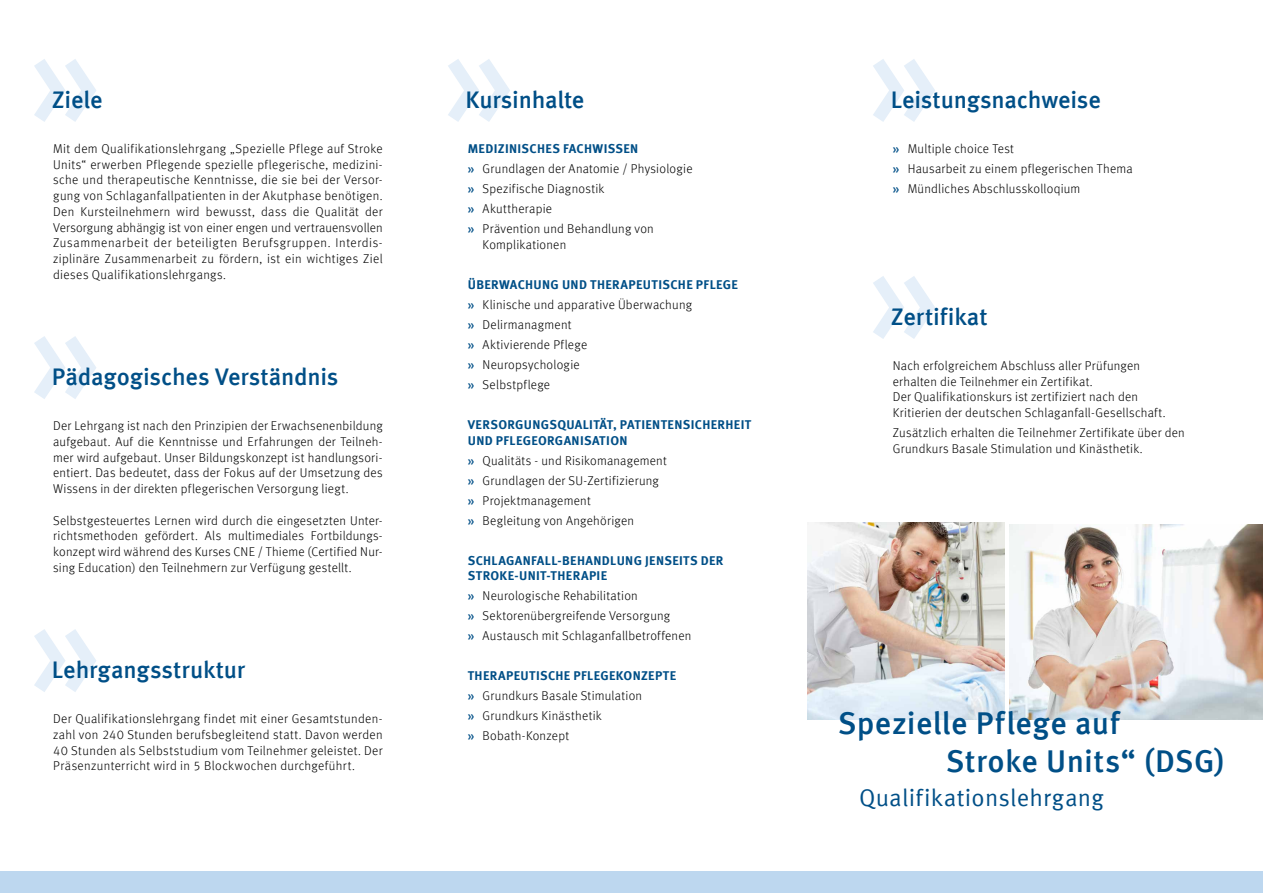
<style>
.page{position:relative;width:1263px;height:893px;background:#fff}
.page>*{position:absolute;margin:0;border:0;box-sizing:border-box;transform-origin:0 0}
.t1{font:500 31.5px/37.8px "Meta Offc";letter-spacing:.01em;color:#004f87}
.t2{font:500 24px "Meta Offc";letter-spacing:-.01em;color:#004f87}
.t3{font:24px "Meta Offc Norm";letter-spacing:.01em;color:#004f87}
.t4{font:300 12.75px/15.8px "Meta Offc";letter-spacing:.02em;color:#000}
.t5{font:700 12.75px/15.8px "Meta Offc";letter-spacing:.025em;color:#004f87}
.s1{font-weight:700;color:#004f87}
.s2{font-weight:500;color:#004f87}
</style>
<div class="page">
<div style="left:0;top:872px;width:1263px;height:21px;background:#bdd7ef"></div>
<svg style="left:34px;top:59px;width:62px;height:63px"></svg>
<svg style="left:34px;top:336px;width:62px;height:63px"></svg>
<svg style="left:34px;top:629px;width:62px;height:63px"></svg>
<svg style="left:873px;top:59px;width:62px;height:63px"></svg>
<svg style="left:873px;top:276px;width:62px;height:63px"></svg>
<svg style="left:448px;top:59px;width:62px;height:63px"></svg>
<img style="left:1009px;top:525px;width:254px;height:195px">
<img style="left:808px;top:523px;width:197px;height:197px">
<h2 class="t2" style="left:52px;top:86px;width:52px">Ziele</h2>
<p class="t4" style="left:53px;top:141px;width:331px;text-align:justify">Mit dem Qualifikationslehrgang „Spezielle Pflege auf Stroke Units“ erwerben Pflegende spezielle pflegerische, medizini&shy;sche und therapeutische Kenntnisse, die sie bei der Versor&shy;gung von Schlaganfallpatienten in der Akutphase benötigen.<br>Den Kursteilnehmern wird bewusst, dass die Qualität der Versorgung abhängig ist von einer engen und vertrauensvollen Zusammenarbeit der beteiligten Berufsgruppen. Interdis&shy;ziplinäre Zusammenarbeit zu fördern, ist ein wichtiges Ziel dieses Qualifikationslehrgangs.</p>
<h2 class="t2" style="left:52px;top:363px;width:288px">Pädagogisches Verständnis</h2>
<p class="t4" style="left:53px;top:418px;width:331px;text-align:justify">Der Lehrgang ist nach den Prinzipien der Erwachsenenbildung aufgebaut. Auf die Kenntnisse und Erfahrungen der Teilneh&shy;mer wird aufgebaut. Unser Bildungskonzept ist handlungsori&shy;entiert. Das bedeutet, dass der Fokus auf der Umsetzung des Wissens in der direkten pflegerischen Versorgung liegt.</p>
<p class="t4" style="left:53px;top:513px;width:331px;text-align:justify">Selbstgesteuertes Lernen wird durch die eingesetzten Unter&shy;richtsmethoden gefördert. Als multimediales Fortbildungs&shy;konzept wird während des Kurses CNE / Thieme (Certified Nur&shy;sing Education) den Teilnehmern zur Verfügung gestellt.</p>
<h2 class="t2" style="left:52px;top:656px;width:195px">Lehrgangsstruktur</h2>
<p class="t4" style="left:53px;top:711px;width:331px;text-align:justify">Der Qualifikationslehrgang findet mit einer Gesamtstunden&shy;zahl von 240 Stunden berufsbegleitend statt. Davon werden 40 Stunden als Selbststudium vom Teilnehmer geleistet. Der Präsenzunterricht wird in 5 Blockwochen durchgeführt.</p>
<h2 class="t2" style="left:466px;top:86px;width:120px">Kursinhalte</h2>
<p class="t4" style="left:468px;top:139px;width:226px;line-height:20px"><span class="s1">MEDIZINISCHES FACHWISSEN<br></span><span class="s2">»</span> Grundlagen der Anatomie / Physiologie <span class="s2">»</span> Spezifische Diagnostik<br><span class="s2">»</span> Akuttherapie<br><span class="s2">»</span> Prävention und Behandlung von</p>
<p class="t4" style="left:483px;top:237px;width:85px">Komplikationen</p>
<p class="t4" style="left:468px;top:275px;width:272px;line-height:20px"><span class="s1">ÜBERWACHUNG UND THERAPEUTISCHE PFLEGE </span><span class="s2">»</span> Klinische und apparative Überwachung<br><span class="s2">»</span> Delirmanagment<br><span class="s2">»</span> Aktivierende Pflege<br><span class="s2">»</span> Neuropsychologie<br><span class="s2">»</span> Selbstpflege</p>
<p class="t5" style="left:468px;top:417px;width:285px">VERSORGUNGSQUALITÄT, PATIENTENSICHERHEIT<br>UND PFLEGEORGANISATION</p>
<p class="t4" style="left:468px;top:450px;width:201px;line-height:20px"><span class="s2">»</span> Qualitäts - und Risikomanagement <span class="s2">»</span> Grundlagen der SU-Zertifizierung <span class="s2">»</span> Projektmanagement<br><span class="s2">»</span> Begleitung von Angehörigen</p>
<p class="t5" style="left:468px;top:553px;width:257px">SCHLAGANFALL-BEHANDLUNG JENSEITS DER<br>STROKE-UNIT-THERAPIE</p>
<p class="t4" style="left:468px;top:586px;width:225px;line-height:20px"><span class="s2">»</span> Neurologische Rehabilitation<br><span class="s2">»</span> Sektorenübergreifende Versorgung<br><span class="s2">»</span> Austausch mit Schlaganfallbetroffenen</p>
<p class="t4" style="left:468px;top:666px;width:210px;line-height:20px"><span class="s1">THERAPEUTISCHE PFLEGEKONZEPTE </span><span class="s2">»</span> Grundkurs Basale Stimulation<br><span class="s2">»</span> Grundkurs Kinästhetik<br><span class="s2">»</span> Bobath-Konzept</p>
<h2 class="t2" style="left:891px;top:86px;width:212px">Leistungsnachweise</h2>
<p class="t4" style="left:893px;top:139px;width:241px;line-height:20px"><span class="s2">»</span> Multiple choice Test<br><span class="s2">»</span> Hausarbeit zu einem pflegerischen Thema <span class="s2">»</span> Mündliches Abschlusskolloqium</p>
<h2 class="t2" style="left:891px;top:303px;width:98px">Zertifikat</h2>
<p class="t4" style="left:893px;top:358px;width:274px">Nach erfolgreichem Abschluss aller Prüfungen erhalten die Teilnehmer ein Zertifikat.<br>Der Qualifikationskurs ist zertifiziert nach den Kritierien der deutschen Schlaganfall-Gesellschaft.</p>
<p class="t4" style="left:893px;top:425px;width:293px">Zusätzlich erhalten die Teilnehmer Zertifikate über den<br>Grundkurs Basale Stimulation und Kinästhetik.</p>
<h1 class="t1" style="left:946px;top:705px;width:280px;text-indent:-108px">Spezielle Pflege auf<br>Stroke Units“ (DSG)</h1>
<h2 class="t3" style="left:859px;top:783px;width:246px">Qualifikationslehrgang</h2>
</div>
